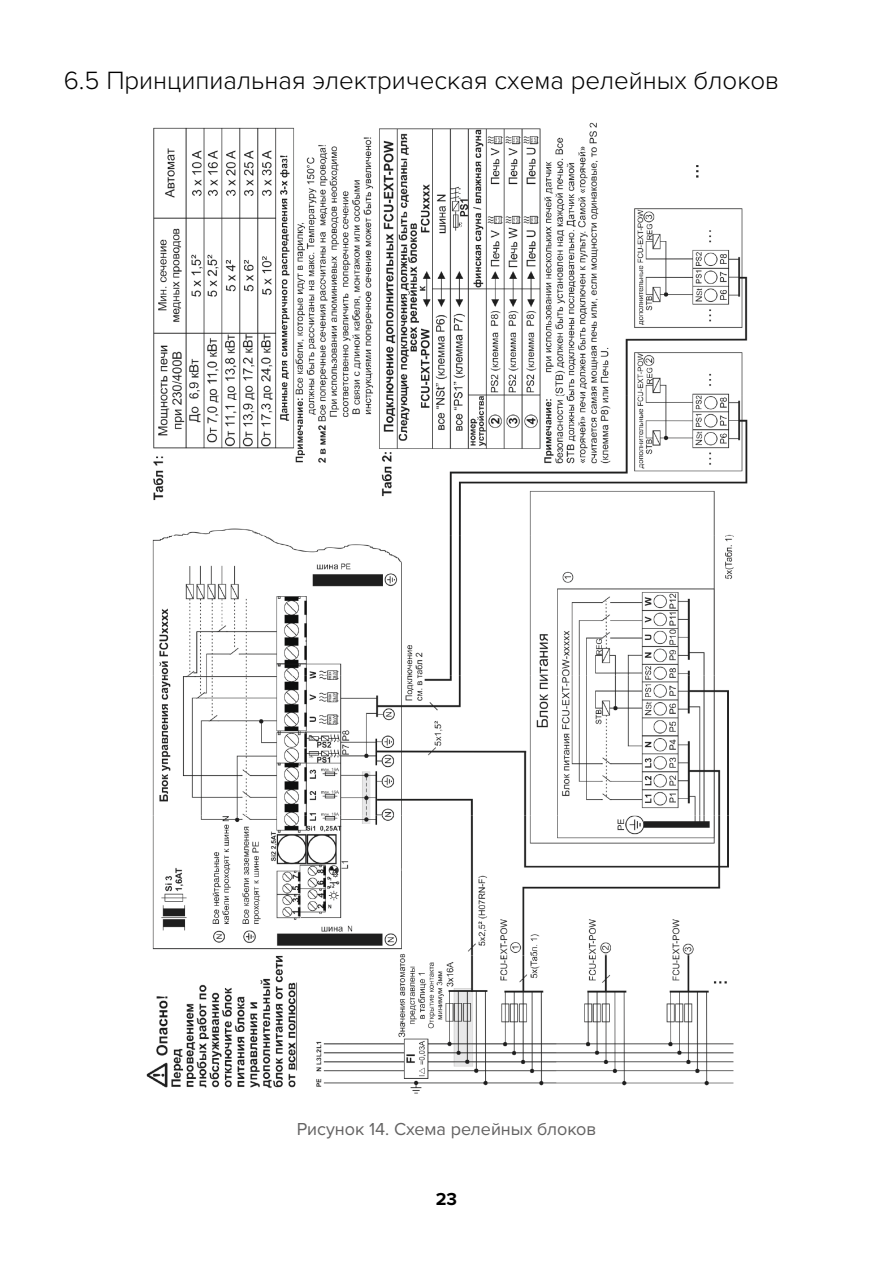
<style>
.page{position:relative;width:893px;height:1263px;background:#fff}
.page>*{position:absolute;margin:0;border:0;box-sizing:border-box;transform-origin:0 0}
.t1{font:300 25.95px "Proxima Nova";color:#000}
.t2{font:18px "Proxima Nova";color:#646363}
.t3{font:700 18px "Proxima Nova";color:#000}
</style>
<div class="page">
<img style="left:146px;top:122px;width:601px;height:972px">
<p class="t1" style="left:64px;top:65px;width:717px">6.5 Принципиальная электрическая схема релейных блоков</p>
<p class="t2" style="left:297px;top:1116px;width:301px">Рисунок 14. Схема релейных блоков</p>
<p class="t3" style="left:436px;top:1186px;width:23px">23</p>
</div>
